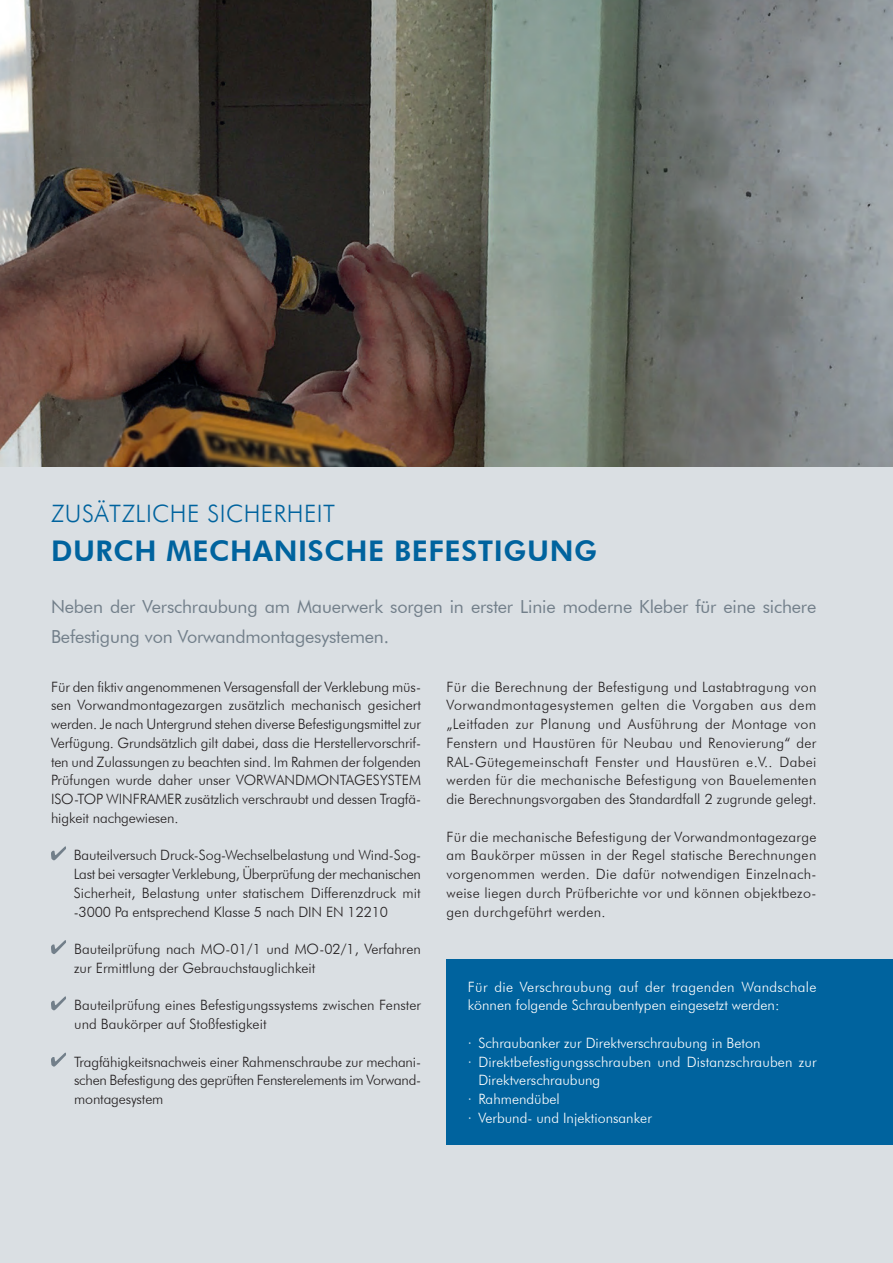
<style>
.page{position:relative;width:893px;height:1263px;background:#dadfe3}
.page>*{position:absolute;margin:0;border:0;box-sizing:border-box;transform-origin:0 0}
.t1{font:800 28.5px "Futura BT";letter-spacing:.02em;color:#00639e}
.t2{font:300 24px "Futura BT";letter-spacing:.02em;color:#00639e}
.t3{font:18px/30px "Futura BT";letter-spacing:-.01em;color:#727f8a}
.t4{font:300 14.25px/18.8px "Futura BT";color:#231f20;text-align:justify}
.t5{font:300 14.25px/18.8px "Futura BT";color:#fff}
</style>
<div class="page">
<div style="left:446px;top:959px;width:447px;height:186px;background:#00639e"></div>
<img style="left:0;top:0;width:893px;height:466px">
<svg style="left:51px;top:846px;width:15px;height:14px"></svg>
<svg style="left:51px;top:940px;width:15px;height:14px"></svg>
<svg style="left:51px;top:996px;width:15px;height:14px"></svg>
<svg style="left:51px;top:1053px;width:15px;height:14px"></svg>
<h2 class="t2" style="left:51px;top:499px;width:286px">ZUSÄTZLICHE SICHERHEIT</h2>
<h1 class="t1" style="left:51px;top:534px;width:547px">DURCH MECHANISCHE BEFESTIGUNG</h1>
<p class="t3" style="left:51px;top:591px;width:767px">Neben der Verschraubung am Mauerwerk sorgen in erster Linie moderne Kleber für eine sichere<br>Befestigung von Vorwandmontagesystemen.</p>
<p class="t4" style="left:51px;top:677px;width:371px">Für den fiktiv angenommenen Versagensfall der Verklebung müs&shy;sen Vorwandmontagezargen zusätzlich mechanisch gesichert werden. Je nach Untergrund stehen diverse Befestigungsmittel zur Verfügung. Grundsätzlich gilt dabei, dass die Herstellervorschrif&shy;ten und Zulassungen zu beachten sind. Im Rahmen der folgenden Prüfungen wurde daher unser VORWANDMONTAGESYSTEM ISO-TOP WINFRAMER zusätzlich verschraubt und dessen Tragfä&shy;higkeit nachgewiesen.</p>
<p class="t4" style="left:74px;top:846px;width:349px">Bauteilversuch Druck-Sog-Wechselbelastung und Wind-Sog-Last bei versagter Verklebung, Überprüfung der mechanischen Sicherheit, Belastung unter statischem Differenzdruck mit -3000 Pa entsprechend Klasse 5 nach DIN EN 12210</p>
<p class="t4" style="left:74px;top:939px;width:348px">Bauteilprüfung nach MO-01/1 und MO-02/1, Verfahren zur Ermittlung der Gebrauchstauglichkeit</p>
<p class="t4" style="left:74px;top:996px;width:348px">Bauteilprüfung eines Befestigungssystems zwischen Fenster und Baukörper auf Stoßfestigkeit</p>
<p class="t4" style="left:74px;top:1052px;width:349px">Tragfähigkeitsnachweis einer Rahmenschraube zur mechani&shy;schen Befestigung des geprüften Fensterelements im Vorwand&shy;montagesystem</p>
<p class="t4" style="left:446px;top:677px;width:372px">Für die Berechnung der Befestigung und Lastabtragung von Vorwandmontagesystemen gelten die Vorgaben aus dem „Leitfaden zur Planung und Ausführung der Montage von Fenstern und Haustüren für Neubau und Renovierung“ der RAL-Gütegemeinschaft Fenster und Haustüren e.V.. Dabei werden für die mechanische Befestigung von Bauelementen die Berechnungsvorgaben des Standardfall 2 zugrunde gelegt.</p>
<p class="t4" style="left:446px;top:827px;width:371px">Für die mechanische Befestigung der Vorwandmontagezarge am Baukörper müssen in der Regel statische Berechnungen vorgenommen werden. Die dafür notwendigen Einzelnach&shy;weise liegen durch Prüfberichte vor und können objektbezo&shy;gen durchgeführt werden.</p>
<p class="t5" style="left:468px;top:977px;width:350px">Für die Verschraubung auf der tragenden Wandschale können folgende Schraubentypen eingesetzt werden:</p>
<p class="t5" style="left:468px;top:1033px;width:294px">· Schraubanker zur Direktverschraubung in Beton</p>
<p class="t5" style="left:468px;top:1052px;width:350px">· Direktbefestigungsschrauben und Distanzschrauben zur</p>
<p class="t5" style="left:478px;top:1071px;width:123px">Direktverschraubung</p>
<p class="t5" style="left:468px;top:1089px;width:94px">· Rahmendübel</p>
<p class="t5" style="left:468px;top:1108px;width:186px">· Verbund- und Injektionsanker</p>
</div>
